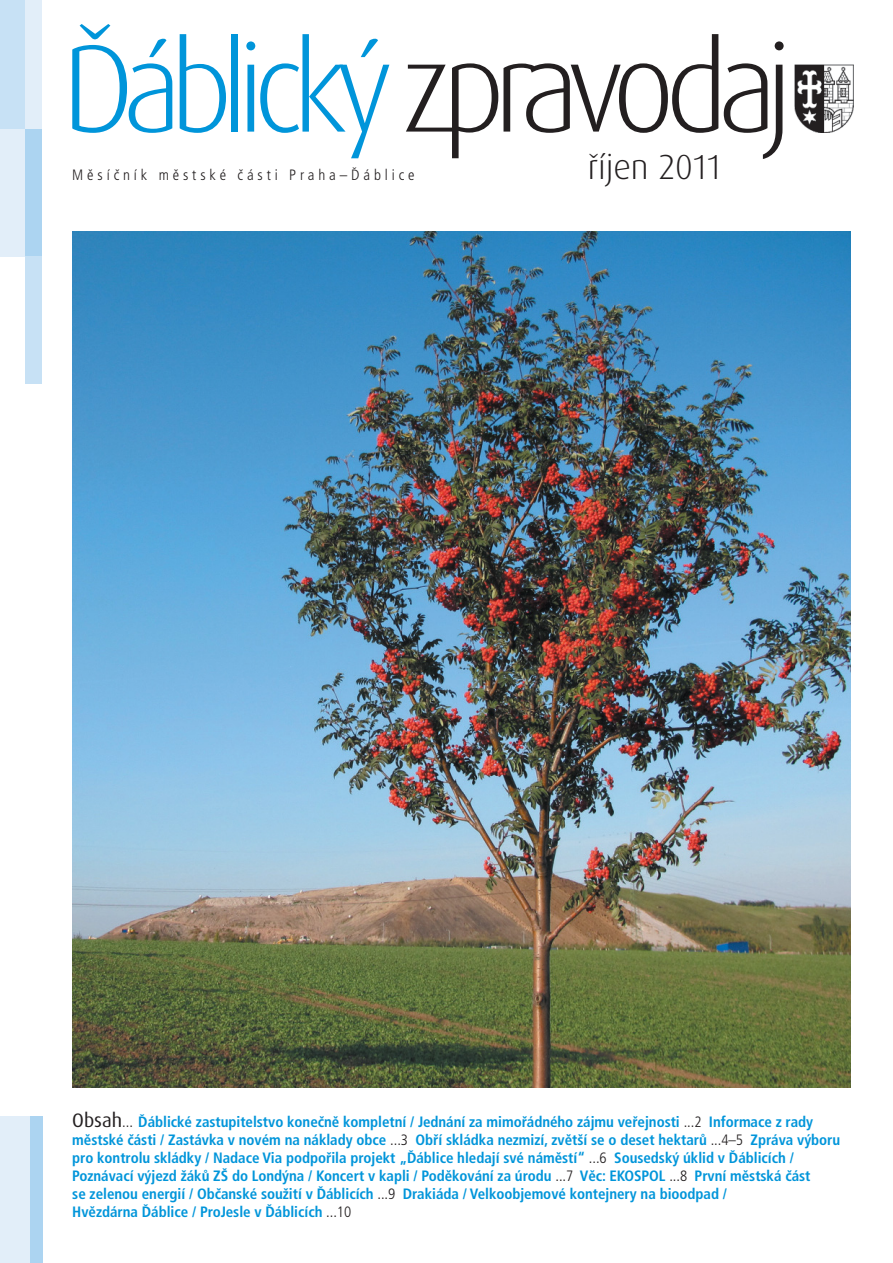
<style>
.page{position:relative;width:893px;height:1263px;background:#fff}
.page>*{position:absolute;margin:0;border:0;box-sizing:border-box;transform-origin:0 0}
.t1{font:300 124.2px "Dax CE";letter-spacing:-.095em;color:#0095da}
.t2{font:300 34.8px "Dax CE";letter-spacing:-.005em;color:#231f20}
.t3{font:700 condensed 15px/18px "Frutiger CE";letter-spacing:-.005em;color:#0095da}
.t4{font:300 condensed 15px "Frutiger CE";letter-spacing:.26em;color:#231f20}
.s1{font-family:"Dax CE";font-weight:400;font-stretch:normal;font-size:19.5px;color:#231f20}
.s2{font-weight:300;color:#231f20}
</style>
<div class="page">
<img style="left:72px;top:231px;width:778px;height:857px">
<div style="left:0;top:128px;width:25px;height:129px;background:#e2eef9"></div>
<div style="left:25px;top:128px;width:17px;height:129px;background:#acd4f1"></div>
<div style="left:0;top:1116px;width:30px;height:147px;background:#e2eef9"></div>
<div style="left:30px;top:1116px;width:12px;height:147px;background:#acd4f1"></div>
<div style="left:0;top:0;width:25px;height:129px;background:#c7e1f5"></div>
<div style="left:25px;top:0;width:17px;height:129px;background:#e2eef9"></div>
<div style="left:25px;top:257px;width:17px;height:127px;background:#c7e1f5"></div>
<svg style="left:724px;top:41px;width:60px;height:118px"></svg>
<svg style="left:406px;top:34px;width:312px;height:124px"></svg>
<img style="left:795px;top:64px;width:59px;height:69px">
<h1 class="t1" style="left:62px;top:11px;width:333px">Ďáblický</h1>
<p class="t4" style="left:72px;top:168px;width:344px">Měsíčník městské části Praha–Ďáblice</p>
<h2 class="t2" style="left:588px;top:146px;width:137px">říjen 2011</h2>
<p class="t3" style="left:72px;top:1114px;width:769px"><span class="s1">Obsah</span><span class="s2">...</span> Ďáblické zastupitelstvo konečně kompletní / Jednání za mimořádného zájmu veřejnosti <span class="s2">...2</span> Informace z rady městské části / Zastávka v novém na náklady obce <span class="s2">...3</span> Obří skládka nezmizí, zvětší se o deset hektarů <span class="s2">...4–5</span> Zpráva výboru pro kontrolu skládky / Nadace Via podpořila projekt „Ďáblice hledají své náměstí“ <span class="s2">...6</span> Sousedský úklid v Ďáblicích / Poznávací výjezd žáků ZŠ do Londýna / Koncert v kapli / Poděkování za úrodu <span class="s2">...7</span> Věc: EKOSPOL <span class="s2">...8</span> První městská část<br>se zelenou energií / Občanské soužití v Ďáblicích <span class="s2">...9</span> Drakiáda / Velkoobjemové kontejnery na bioodpad /<br>Hvězdárna Ďáblice / ProJesle v Ďáblicích <span class="s2">...10</span></p>
</div>
